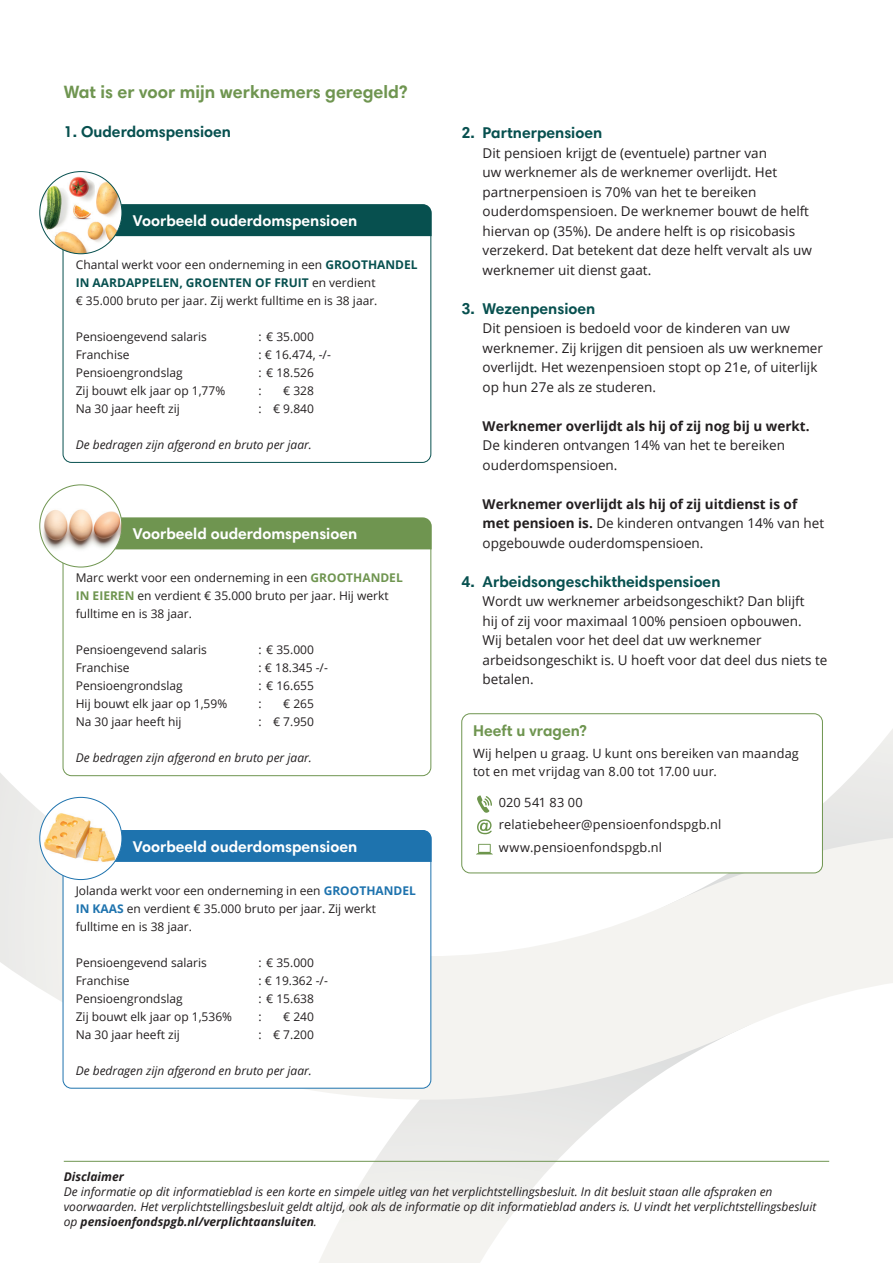
<style>
.page{position:relative;width:893px;height:1263px;background:#fff}
.page>*{position:absolute;margin:0;border:0;box-sizing:border-box;transform-origin:0 0}
.t1{font:700 18px "Harmonia Sans Pro";color:#6f9550}
.t2{font:700 15.75px "Harmonia Sans Pro";color:#07504f}
.t3{font:700 15.75px "Harmonia Sans Pro";color:#fff}
.t4{font:700 15.75px "Harmonia Sans Pro";color:#6f9550}
.t5{font:13.5px/19.5px "Open Sans";color:#231f20}
.t6{font:700 13.5px/19.5px "Open Sans";color:#231f20}
.t7{font:12.75px "Open Sans";letter-spacing:.015em;color:#231f20}
.t8{font:12px/18px "Open Sans";color:#231f20}
.t9{font:italic 12px/15px "Open Sans";color:#231f20}
.t10{font:700 12px "Open Sans";color:#07504f}
.t11{font:italic 700 12px "Open Sans";color:#231f20}
.s1{font-weight:700;color:#07504f}
.s2{font-weight:400;color:#231f20}
.s3{font-weight:700;color:#6f9550}
.s4{font-weight:700;color:#1e73ae}
.s5{font-weight:700}
.s6{font-weight:400}
</style>
<div class="page">
<svg style="left:0;top:749px;width:226px;height:306px"></svg>
<svg style="left:818px;top:715px;width:75px;height:92px"></svg>
<svg style="left:311px;top:1124px;width:426px;height:139px"></svg>
<svg style="left:177px;top:807px;width:716px;height:317px;fill:#f4f3f0"></svg>
<hr style="left:64px;top:1161px;width:765px;height:1px;background:#6f9550">
<div style="left:115px;top:204px;width:317px;height:32px;background:#07504f"></div>
<img style="left:40px;top:172px;width:82px;height:82px;border-radius:41px">
<div style="left:39px;top:171px;width:83px;height:83px;border:1px solid #07504f;border-radius:50%"></div>
<div style="left:122px;top:517px;width:310px;height:32px;background:#6f9550"></div>
<img style="left:40px;top:488px;width:82px;height:77px">
<div style="left:39px;top:484px;width:83px;height:83px;border:1px solid #6f9550;border-radius:50%"></div>
<div style="left:63px;top:831px;width:368px;height:257px;background:#fff;border-radius:9px"></div>
<div style="left:122px;top:830px;width:310px;height:32px;background:#1e73ae"></div>
<img style="left:40px;top:799px;width:82px;height:77px">
<div style="left:39px;top:797px;width:83px;height:83px;border:1px solid #1e73ae;border-radius:50%"></div>
<div style="left:462px;top:714px;width:360px;height:159px;background:#fff;border-radius:9px"></div>
<div style="left:461px;top:713px;width:362px;height:160px;border:1px solid #6f9550;border-radius:9px"></div>
<svg style="left:477px;top:819px;width:15px;height:15px"></svg>
<svg style="left:477px;top:795px;width:15px;height:18px"></svg>
<svg style="left:476px;top:844px;width:17px;height:10px"></svg>
<p class="t1" style="left:64px;top:81px;width:345px">Wat is er voor mijn werknemers geregeld?</p>
<p class="t2" style="left:64px;top:122px;width:169px">1. Ouderdomspensioen</p>
<p class="t3" style="left:133px;top:210px;width:226px">Voorbeeld ouderdomspensioen</p>
<p class="t8" style="left:76px;top:255px;width:343px">Chantal werkt voor een onderneming in een <span class="s1">GROOTHANDEL</span></p>
<p class="t10" style="left:76px;top:274px;width:301px">IN AARDAPPELEN, GROENTEN OF FRUIT <span class="s2">en verdient</span></p>
<p class="t8" style="left:76px;top:291px;width:303px">€ 35.000 bruto per jaar. Zij werkt fulltime en is 38 jaar.</p>
<p class="t8" style="left:76px;top:327px;width:133px">Pensioengevend salaris</p>
<p class="t8" style="left:259px;top:327px;width:57px">: € 35.000</p>
<p class="t8" style="left:76px;top:345px;width:55px">Franchise</p>
<p class="t8" style="left:259px;top:345px;width:74px">: € 16.474, -/-</p>
<p class="t8" style="left:76px;top:363px;width:108px">Pensioengrondslag</p>
<p class="t8" style="left:259px;top:363px;width:57px">: € 18.526</p>
<p class="t8" style="left:76px;top:381px;width:151px">Zij bouwt elk jaar op 1,77%</p>
<p class="t8" style="left:259px;top:381px;width:5px">:</p>
<p class="t8" style="left:283px;top:381px;width:32px">€ 328</p>
<p class="t8" style="left:76px;top:399px;width:106px">Na 30 jaar heeft zij</p>
<p class="t8" style="left:259px;top:399px;width:57px">: € 9.840</p>
<p class="t9" style="left:76px;top:437px;width:238px">De bedragen zijn afgerond en bruto per jaar.</p>
<p class="t3" style="left:133px;top:524px;width:226px">Voorbeeld ouderdomspensioen</p>
<p class="t8" style="left:76px;top:568px;width:328px">Marc werkt voor een onderneming in een <span class="s3">GROOTHANDEL<br>IN EIEREN</span> en verdient € 35.000 bruto per jaar. Hij werkt fulltime en is 38 jaar.</p>
<p class="t8" style="left:76px;top:640px;width:133px">Pensioengevend salaris</p>
<p class="t8" style="left:259px;top:640px;width:57px">: € 35.000</p>
<p class="t8" style="left:76px;top:658px;width:55px">Franchise</p>
<p class="t8" style="left:259px;top:658px;width:71px">: € 18.345 -/-</p>
<p class="t8" style="left:76px;top:676px;width:108px">Pensioengrondslag</p>
<p class="t8" style="left:259px;top:676px;width:57px">: € 16.655</p>
<p class="t8" style="left:76px;top:694px;width:153px">Hij bouwt elk jaar op 1,59%</p>
<p class="t8" style="left:259px;top:694px;width:5px">:</p>
<p class="t8" style="left:283px;top:694px;width:32px">€ 265</p>
<p class="t8" style="left:76px;top:712px;width:107px">Na 30 jaar heeft hij</p>
<p class="t8" style="left:259px;top:712px;width:57px">: € 7.950</p>
<p class="t9" style="left:76px;top:750px;width:238px">De bedragen zijn afgerond en bruto per jaar.</p>
<p class="t3" style="left:133px;top:836px;width:226px">Voorbeeld ouderdomspensioen</p>
<p class="t8" style="left:76px;top:881px;width:342px">Jolanda werkt voor een onderneming in een <span class="s4">GROOTHANDEL<br>IN KAAS</span> en verdient € 35.000 bruto per jaar. Zij werkt fulltime en is 38 jaar.</p>
<p class="t8" style="left:76px;top:953px;width:133px">Pensioengevend salaris</p>
<p class="t8" style="left:259px;top:953px;width:57px">: € 35.000</p>
<p class="t8" style="left:76px;top:971px;width:55px">Franchise</p>
<p class="t8" style="left:259px;top:971px;width:71px">: € 19.362 -/-</p>
<p class="t8" style="left:76px;top:989px;width:108px">Pensioengrondslag</p>
<p class="t8" style="left:259px;top:989px;width:57px">: € 15.638</p>
<p class="t8" style="left:76px;top:1007px;width:158px">Zij bouwt elk jaar op 1,536%</p>
<p class="t8" style="left:259px;top:1007px;width:5px">:</p>
<p class="t8" style="left:283px;top:1007px;width:32px">€ 240</p>
<p class="t8" style="left:76px;top:1025px;width:106px">Na 30 jaar heeft zij</p>
<p class="t8" style="left:259px;top:1025px;width:57px">: € 7.200</p>
<p class="t9" style="left:76px;top:1062px;width:238px">De bedragen zijn afgerond en bruto per jaar.</p>
<p class="t2" style="left:461px;top:123px;width:142px">2. Partnerpensioen</p>
<p class="t5" style="left:483px;top:142px;width:331px">Dit pensioen krijgt de (eventuele) partner van<br>uw werknemer als de werknemer overlijdt. Het partnerpensioen is 70% van het te bereiken ouderdomspensioen. De werknemer bouwt de helft hiervan op (35%). De andere helft is op risicobasis verzekerd. Dat betekent dat deze helft vervalt als uw werknemer uit dienst gaat.</p>
<p class="t2" style="left:461px;top:298px;width:135px">3. Wezenpensioen</p>
<p class="t5" style="left:483px;top:318px;width:342px">Dit pensioen is bedoeld voor de kinderen van uw werknemer. Zij krijgen dit pensioen als uw werknemer overlijdt. Het wezenpensioen stopt op 21e, of uiterlijk op hun 27e als ze studeren.</p>
<p class="t5" style="left:483px;top:415px;width:328px"><span class="s5">Werknemer overlijdt als hij of zij nog bij u werkt.<br></span>De kinderen ontvangen 14% van het te bereiken ouderdomspensioen.</p>
<p class="t6" style="left:483px;top:494px;width:343px">Werknemer overlijdt als hij of zij uitdienst is of met pensioen is. <span class="s6">De kinderen ontvangen 14% van het opgebouwde ouderdomspensioen.</span></p>
<p class="t2" style="left:461px;top:571px;width:261px">4. Arbeidsongeschiktheidspensioen</p>
<p class="t5" style="left:483px;top:591px;width:346px">Wordt uw werknemer arbeidsongeschikt? Dan blijft<br>hij of zij voor maximaal 100% pensioen opbouwen.<br>Wij betalen voor het deel dat uw werknemer arbeidsongeschikt is. U hoeft voor dat deel dus niets te betalen.</p>
<p class="t4" style="left:473px;top:720px;width:115px">Heeft u vragen?</p>
<p class="t7" style="left:473px;top:745px;width:327px">Wij helpen u graag. U kunt ons bereiken van maandag</p>
<p class="t7" style="left:473px;top:763px;width:245px">tot en met vrijdag van 8.00 tot 17.00 uur.</p>
<p class="t7" style="left:499px;top:793px;width:85px">020 541 83 00</p>
<p class="t7" style="left:499px;top:816px;width:224px">relatiebeheer@pensioenfondspgb.nl</p>
<p class="t7" style="left:499px;top:838px;width:165px">www.pensioenfondspgb.nl</p>
<p class="t11" style="left:64px;top:1168px;width:62px">Disclaimer</p>
<p class="t9" style="left:64px;top:1183px;width:754px">De informatie op dit informatieblad is een korte en simpele uitleg van het verplichtstellingsbesluit. In dit besluit staan alle afspraken en voorwaarden. Het verplichtstellingsbesluit geldt altijd, ook als de informatie op dit informatieblad anders is. U vindt het verplichtstellingsbesluit op <span class="s5">pensioenfondspgb.nl/verplichtaansluiten</span>.</p>
</div>
